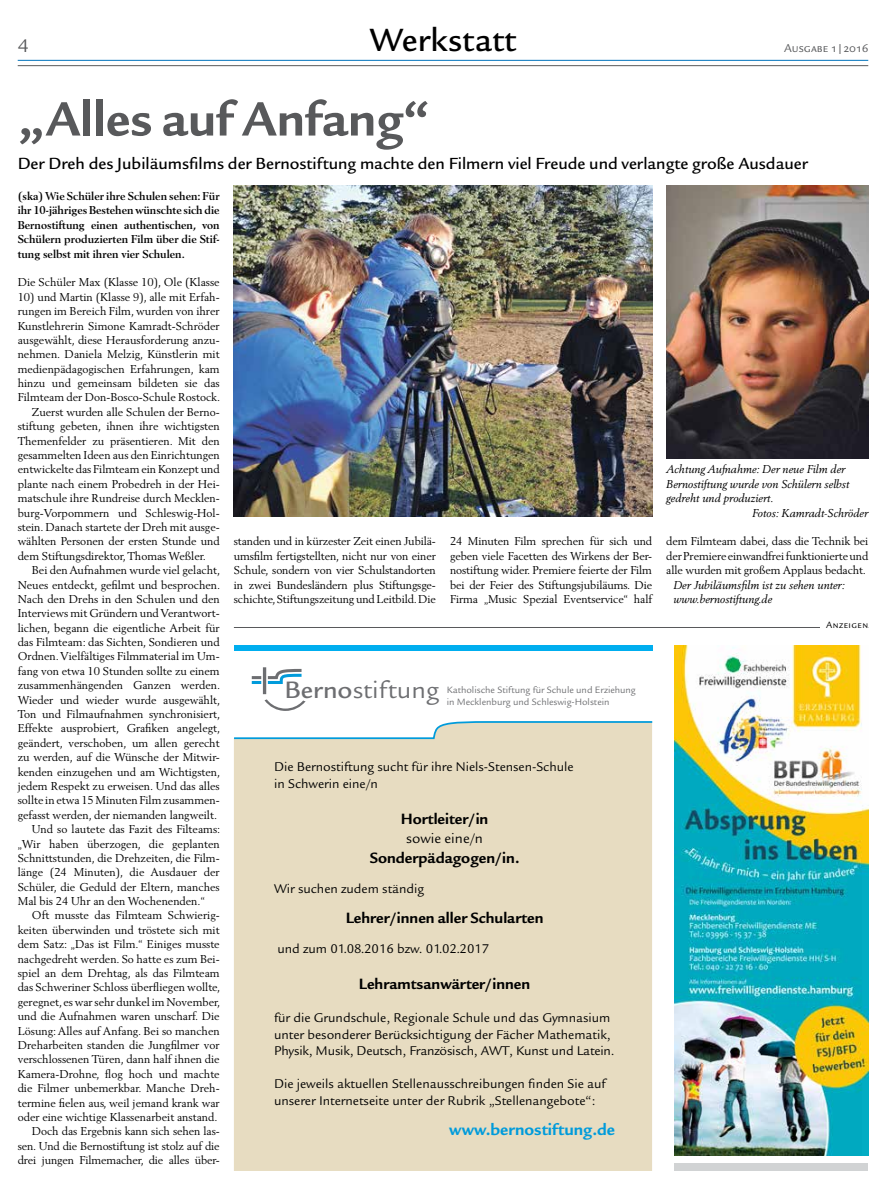
<style>
.page{position:relative;width:886px;height:1188px;background:#fff}
.page>*{position:absolute;margin:0;border:0;box-sizing:border-box;transform-origin:0 0}
.t1{font:700 52.5px "Legacy Sans ITC Std";color:#58595b}
.t2{font:500 35px "Legacy Sans ITC Std";color:#000}
.t3{font:25.75px "Legacy Sans ITC Std";color:#6d6e71;scale:1.05 1}
.t4{font:20px "Legacy Sans ITC Std";color:#58595b}
.t5{font:500 17.5px "Legacy Sans ITC Std";color:#000}
.t6{font:700 17.5px "Legacy Sans ITC Std";color:#009bdb}
.t7{font:700 16.25px "Legacy Sans ITC Std";color:#000}
.t8{font:15px "Legacy Sans ITC Std";color:#000}
.t9{font:13.75px/16.5px "Legacy Sans ITC Std";color:#000}
.t10{font:12.5px "Legacy Sans ITC Std";color:#58595b}
.t11{font:11.25px/14.4px "Berling LT Std";color:#000;text-align:justify}
.t12{font:700 11.25px/14.4px "Berling LT Std";color:#000;text-align:justify}
.t13{font:italic 11.25px/14.4px "Berling LT Std";color:#000}
.t14{font:10px/11.8px "Legacy Sans ITC Std";color:#6d6e71}
.t15{font:10px "Legacy San Itc SCT";letter-spacing:.05em;color:#000}
.s1{font-weight:500}
</style>
<div class="page">
<hr style="left:18px;top:60px;width:850px;height:1px;background:#0072bc">
<hr style="left:18px;top:65px;width:850px;height:1px;background:#58595b">
<div style="left:674px;top:1162px;width:194px;height:7px;background:#d1d3d4"></div>
<img style="left:234px;top:185px;width:418px;height:331px">
<hr style="left:234px;top:627px;width:634px;height:1px;background:#58595b">
<div style="left:820px;top:617px;width:48px;height:14px;background:#fff"></div>
<img style="left:666px;top:185px;width:202px;height:274px">
<img style="left:674px;top:645px;width:194px;height:510px">
<svg style="left:252px;top:667px;width:54px;height:43px"></svg>
<div style="left:234px;top:645px;width:418px;height:5px;background:#00aeef"></div>
<div style="left:234px;top:739px;width:418px;height:430px;background:#e7dcc1"></div>
<svg style="left:234px;top:721px;width:418px;height:18px"></svg>
<h3 class="t4" style="left:18px;top:34px;width:12px">4</h3>
<h2 class="t2" style="left:370px;top:20px;width:148px">Werkstatt</h2>
<p class="t10" style="left:784px;top:41px;width:85px">Ausgabe 1|2016</p>
<h1 class="t1" style="left:18px;top:89px;width:413px">„Alles auf Anfang“</h1>
<h3 class="t5" style="left:18px;top:153px;width:791px">Der Dreh des Jubiläumsfilms der Bernostiftung machte den Filmern viel Freude und verlangte große Ausdauer</h3>
<p class="t12" style="left:18px;top:189px;width:203px">(ska) Wie Schüler ihre Schulen sehen: Für ihr 10-jähriges Bestehen wünschte sich die Bernostiftung einen authentischen, von Schülern produzierten Film über die Stif&shy;tung selbst mit ihren vier Schulen.</p>
<p class="t11" style="left:18px;top:275px;width:203px">Die Schüler Max (Klasse 10), Ole (Klasse</p>
<p class="t11" style="left:18px;top:289px;width:203px">10) und Martin (Klasse 9), alle mit Erfah-</p>
<p class="t11" style="left:18px;top:304px;width:203px">rungen im Bereich Film, wurden von ihrer</p>
<p class="t11" style="left:18px;top:318px;width:203px">Kunstlehrerin Simone Kamradt-Schröder</p>
<p class="t11" style="left:18px;top:332px;width:203px">ausgewählt, diese Herausforderung anzu-</p>
<p class="t11" style="left:18px;top:347px;width:203px">nehmen. Daniela Melzig, Künstlerin mit</p>
<p class="t11" style="left:18px;top:361px;width:203px">medienpädagogischen Erfahrungen, kam</p>
<p class="t11" style="left:18px;top:375px;width:203px">hinzu und gemeinsam bildeten sie das</p>
<p class="t11" style="left:18px;top:390px;width:204px">Filmteam der Don-Bosco-Schule Rostock.</p>
<p class="t11" style="left:32px;top:404px;width:189px">Zuerst wurden alle Schulen der Berno-</p>
<p class="t11" style="left:18px;top:419px;width:203px">stiftung gebeten, ihnen ihre wichtigsten</p>
<p class="t11" style="left:18px;top:433px;width:203px">Themenfelder zu präsentieren. Mit den</p>
<p class="t11" style="left:18px;top:447px;width:203px">gesammelten Ideen aus den Einrichtungen</p>
<p class="t11" style="left:18px;top:462px;width:203px">entwickelte das Filmteam ein Konzept und</p>
<p class="t11" style="left:18px;top:476px;width:203px">plante nach einem Probedreh in der Hei-</p>
<p class="t11" style="left:18px;top:490px;width:203px">matschule ihre Rundreise durch Mecklen-</p>
<p class="t11" style="left:18px;top:505px;width:203px">burg-Vorpommern und Schleswig-Hol-</p>
<p class="t11" style="left:18px;top:519px;width:203px">stein. Danach startete der Dreh mit ausge-</p>
<p class="t11" style="left:18px;top:534px;width:203px">wählten Personen der ersten Stunde und</p>
<p class="t11" style="left:18px;top:548px;width:190px">dem Stiftungsdirektor, Thomas Weßler.</p>
<p class="t11" style="left:32px;top:562px;width:190px">Bei den Aufnahmen wurde viel gelacht,</p>
<p class="t11" style="left:18px;top:577px;width:204px">Neues entdeckt, gefilmt und besprochen.</p>
<p class="t11" style="left:18px;top:591px;width:203px">Nach den Drehs in den Schulen und den</p>
<p class="t11" style="left:18px;top:606px;width:203px">Interviews mit Gründern und Verantwort-</p>
<p class="t11" style="left:18px;top:620px;width:203px">lichen, begann die eigentliche Arbeit für</p>
<p class="t11" style="left:18px;top:634px;width:203px">das Filmteam: das Sichten, Sondieren und</p>
<p class="t11" style="left:18px;top:649px;width:203px">Ordnen. Vielfältiges Filmmaterial im Um-</p>
<p class="t11" style="left:18px;top:663px;width:203px">fang von etwa 10 Stunden sollte zu einem</p>
<p class="t11" style="left:18px;top:677px;width:204px">zusammenhängenden Ganzen werden.</p>
<p class="t11" style="left:18px;top:692px;width:204px">Wieder und wieder wurde ausgewählt,</p>
<p class="t11" style="left:18px;top:706px;width:204px">Ton und Filmaufnahmen synchronisiert,</p>
<p class="t11" style="left:18px;top:721px;width:204px">Effekte ausprobiert, Grafiken angelegt,</p>
<p class="t11" style="left:18px;top:735px;width:203px">geändert, verschoben, um allen gerecht</p>
<p class="t11" style="left:18px;top:749px;width:203px">zu werden, auf die Wünsche der Mitwir-</p>
<p class="t11" style="left:18px;top:764px;width:204px">kenden einzugehen und am Wichtigsten,</p>
<p class="t11" style="left:18px;top:778px;width:203px">jedem Respekt zu erweisen. Und das alles</p>
<p class="t11" style="left:18px;top:792px;width:203px">sollte in etwa 15 Minuten Film zusammen-</p>
<p class="t11" style="left:18px;top:807px;width:201px">gefasst werden, der niemanden langweilt.</p>
<p class="t11" style="left:32px;top:821px;width:190px">Und so lautete das Fazit des Filteams:</p>
<p class="t11" style="left:18px;top:836px;width:203px">„Wir haben überzogen, die geplanten</p>
<p class="t11" style="left:18px;top:850px;width:203px">Schnittstunden, die Drehzeiten, die Film-</p>
<p class="t11" style="left:18px;top:864px;width:203px">länge (24 Minuten), die Ausdauer der</p>
<p class="t11" style="left:18px;top:879px;width:203px">Schüler, die Geduld der Eltern, manches</p>
<p class="t11" style="left:18px;top:893px;width:189px">Mal bis 24 Uhr an den Wochenenden.“</p>
<p class="t11" style="left:32px;top:907px;width:189px">Oft musste das Filmteam Schwierig-</p>
<p class="t11" style="left:18px;top:922px;width:203px">keiten überwinden und tröstete sich mit</p>
<p class="t11" style="left:18px;top:936px;width:203px">dem Satz: „Das ist Film.“ Einiges musste</p>
<p class="t11" style="left:18px;top:951px;width:203px">nachgedreht werden. So hatte es zum Bei-</p>
<p class="t11" style="left:18px;top:965px;width:203px">spiel an dem Drehtag, als das Filmteam</p>
<p class="t11" style="left:18px;top:979px;width:204px">das Schweriner Schloss überfliegen wollte,</p>
<p class="t11" style="left:18px;top:994px;width:204px">geregnet, es war sehr dunkel im November,</p>
<p class="t11" style="left:18px;top:1008px;width:203px">und die Aufnahmen waren unscharf. Die</p>
<p class="t11" style="left:18px;top:1022px;width:203px">Lösung: Alles auf Anfang. Bei so manchen</p>
<p class="t11" style="left:18px;top:1037px;width:203px">Dreharbeiten standen die Jungfilmer vor</p>
<p class="t11" style="left:18px;top:1051px;width:203px">verschlossenen Türen, dann half ihnen die</p>
<p class="t11" style="left:18px;top:1066px;width:203px">Kamera-Drohne, flog hoch und machte</p>
<p class="t11" style="left:18px;top:1080px;width:203px">die Filmer unbemerkbar. Manche Dreh-</p>
<p class="t11" style="left:18px;top:1094px;width:203px">termine fielen aus, weil jemand krank war</p>
<p class="t11" style="left:18px;top:1109px;width:201px">oder eine wichtige Klassenarbeit anstand.</p>
<p class="t11" style="left:32px;top:1123px;width:189px">Doch das Ergebnis kann sich sehen las-</p>
<p class="t11" style="left:18px;top:1137px;width:203px">sen. Und die Bernostiftung ist stolz auf die</p>
<p class="t11" style="left:18px;top:1152px;width:203px">drei jungen Filmemacher, die alles über-</p>
<p class="t13" style="left:666px;top:462px;width:181px">Achtung Aufnahme: Der neue Film der</p>
<p class="t13" style="left:666px;top:476px;width:185px">Bernostiftung wurde von Schülern selbst</p>
<p class="t13" style="left:666px;top:491px;width:109px">gedreht und produziert.</p>
<p class="t13" style="left:752px;top:505px;width:118px">Fotos: Kamradt-Schröder</p>
<p class="t11" style="left:234px;top:534px;width:203px">standen und in kürzester Zeit einen Jubilä&shy;umsfilm fertigstellten, nicht nur von einer Schule, sondern von vier Schulstandorten in zwei Bundesländern plus Stiftungsge&shy;schichte, Stiftungszeitung und Leitbild. Die</p>
<p class="t11" style="left:450px;top:534px;width:203px">24 Minuten Film sprechen für sich und geben viele Facetten des Wirkens der Ber&shy;nostiftung wider. Premiere feierte der Film bei der Feier des Stiftungsjubiläums. Die Firma „Music Spezial Eventservice“ half</p>
<p class="t11" style="left:666px;top:534px;width:203px">dem Filmteam dabei, dass die Technik bei der Premiere einwandfrei funktionierte und alle wurden mit großem Applaus bedacht.</p>
<p class="t13" style="left:673px;top:577px;width:173px">Der Jubiläumsfilm ist zu sehen unter: www.bernostiftung.de</p>
<h3 class="t3" style="left:284px;top:675px;width:149px"><span class="s1">Berno</span>stiftung</h3>
<p class="t14" style="left:447px;top:683px;width:191px">Katholische Stiftung für Schule und Erziehung in Mecklenburg und Schleswig-Holstein</p>
<p class="t9" style="left:274px;top:758px;width:301px">Die Bernostiftung sucht für ihre Niels-Stensen-Schule in Schwerin eine/n</p>
<h3 class="t7" style="left:401px;top:809px;width:89px">Hortleiter/in</h3>
<h3 class="t8" style="left:406px;top:830px;width:78px">sowie eine/n</h3>
<h3 class="t7" style="left:370px;top:848px;width:151px">Sonderpädagogen/in.</h3>
<p class="t9" style="left:274px;top:880px;width:152px">Wir suchen zudem ständig</p>
<h3 class="t7" style="left:346px;top:908px;width:199px">Lehrer/innen aller Schularten</h3>
<p class="t9" style="left:277px;top:940px;width:213px">und zum 01.08.2016 bzw. 01.02.2017</p>
<h3 class="t7" style="left:359px;top:974px;width:173px">Lehramtsanwärter/innen</h3>
<p class="t9" style="left:274px;top:1009px;width:342px">für die Grundschule, Regionale Schule und das Gymnasium unter besonderer Berücksichtigung der Fächer Mathematik,<br>Physik, Musik, Deutsch, Französisch, AWT, Kunst und Latein.</p>
<p class="t9" style="left:274px;top:1075px;width:333px">Die jeweils aktuellen Stellenausschreibungen finden Sie auf unserer Internetseite unter der Rubrik „Stellenangebote“:</p>
<h3 class="t6" style="left:449px;top:1119px;width:167px">www.bernostiftung.de</h3>
<p class="t15" style="left:826px;top:619px;width:44px">Anzeigen</p>
</div>
